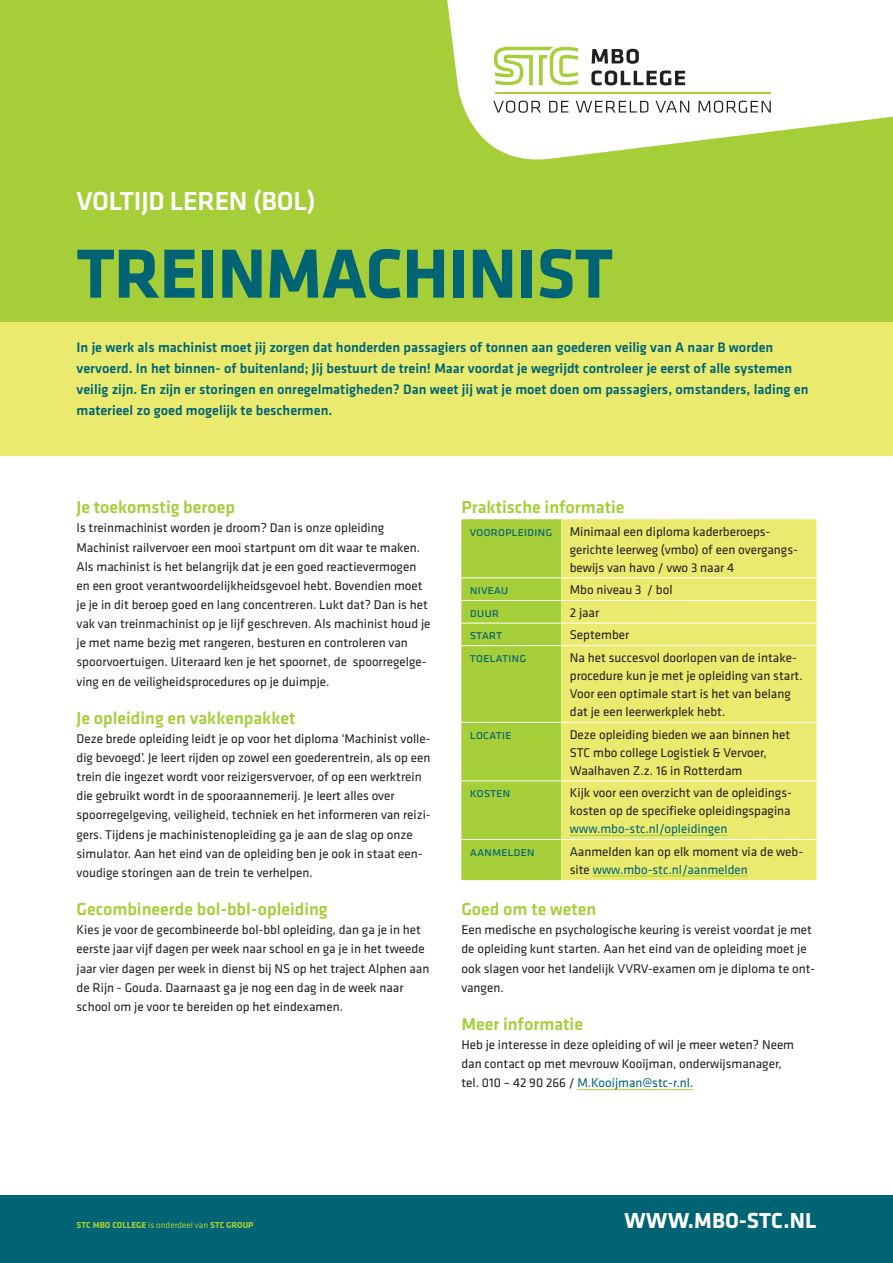
<style>
.page{position:relative;width:893px;height:1263px;background:#fff}
.page>*{position:absolute;margin:0;border:0;box-sizing:border-box;transform-origin:0 0}
.KOP_52pt{font:700 72px "Klavika";letter-spacing:-.01em;color:#006474}
.KOP_subboven{font:500 27px "Klavika";letter-spacing:-.01em;color:#fff}
.t1{font:700 22.5px "Klavika";letter-spacing:.01em;color:#fff}
.KOP_sub{font:500 18px "Klavika";color:#a6ce39}
.TXT_plat{font:500 18px "Klavika";color:#a6ce39}
.TXT_inleiding{font:500 14.25px/21px "Klavika";color:#006474}
.TXT_plat-2{font:13.2px/19.2px "Klavika";color:#231f20}
.TABEL_txt{font:13.2px/18px "Klavika";color:#231f20}
.TABEL_sub{font:13.2px "Klavika";letter-spacing:-.015em;color:#006474}
.TXT_plat-3{font:13.2px "Klavika";color:#006474}
.t2{font:700 9px "Klavika";color:#a6ce39}
.s1{color:#006474}
.s2{color:#231f20}
.s3{font-weight:400}
</style>
<div class="page">
<div style="left:0;top:322px;width:893px;height:134px;background:#eaea6f"></div>
<div style="left:0;top:1195px;width:893px;height:68px;background:#006474"></div>
<div style="left:0;top:0;width:893px;height:322px;background:#a6ce39"></div>
<svg style="left:447px;top:0;width:446px;height:160px;fill:#fff"></svg>
<svg style="left:494px;top:47px;width:84px;height:38px"></svg>
<svg style="left:493px;top:101px;width:48px;height:12px"></svg>
<svg style="left:549px;top:101px;width:19px;height:12px"></svg>
<svg style="left:576px;top:101px;width:72px;height:12px"></svg>
<svg style="left:655px;top:101px;width:34px;height:12px"></svg>
<svg style="left:698px;top:101px;width:73px;height:12px"></svg>
<hr style="left:495px;top:92px;width:276px;height:2px;background:#a6ce39">
<svg style="left:592px;top:49px;width:47px;height:15px"></svg>
<svg style="left:591px;top:70px;width:94px;height:15px"></svg>
<hr style="left:577px;top:1089px;width:116px;height:1px;background:#a6ce39">
<div style="left:461px;top:519px;width:100px;height:361px;background:#a6ce39"></div>
<div style="left:561px;top:519px;width:255px;height:361px;background:#eaea6f"></div>
<hr style="left:461px;top:577px;width:100px;height:1px;background:#fff">
<hr style="left:561px;top:577px;width:255px;height:1px;background:#fff">
<hr style="left:461px;top:600px;width:100px;height:1px;background:#fff">
<hr style="left:561px;top:600px;width:255px;height:1px;background:#fff">
<hr style="left:461px;top:623px;width:100px;height:1px;background:#fff">
<hr style="left:561px;top:623px;width:255px;height:1px;background:#fff">
<hr style="left:461px;top:645px;width:100px;height:1px;background:#fff">
<hr style="left:561px;top:645px;width:255px;height:1px;background:#fff">
<hr style="left:461px;top:722px;width:100px;height:1px;background:#fff">
<hr style="left:561px;top:722px;width:255px;height:1px;background:#fff">
<hr style="left:461px;top:780px;width:100px;height:1px;background:#fff">
<hr style="left:561px;top:780px;width:255px;height:1px;background:#fff">
<hr style="left:461px;top:839px;width:100px;height:1px;background:#fff">
<hr style="left:561px;top:839px;width:255px;height:1px;background:#fff">
<hr style="left:570px;top:835px;width:157px;height:1px;background:#a6ce39">
<hr style="left:593px;top:876px;width:155px;height:1px;background:#a6ce39">
<p class="KOP_subboven" style="left:77px;top:186px;width:241px">VOLTIJD LEREN (BOL)</p>
<p class="KOP_52pt" style="left:77px;top:235px;width:538px">TREINMACHINIST</p>
<p class="TXT_inleiding" style="left:77px;top:337px;width:733px">In je werk als machinist moet jij zorgen dat honderden passagiers of tonnen aan goederen veilig van A naar B worden vervoerd. In het binnen- of buitenland; Jij bestuurt de trein! Maar voordat je wegrijdt controleer je eerst of alle systemen veilig zijn. En zijn er storingen en onregelmatigheden? Dan weet jij wat je moet doen om passagiers, omstanders, lading en materieel zo goed mogelijk te beschermen.</p>
<p class="TXT_plat" style="left:77px;top:497px;width:160px">Je toekomstig beroep</p>
<p class="TXT_plat-2" style="left:77px;top:519px;width:355px">Is treinmachinist worden je droom? Dan is onze opleiding Machinist railvervoer een mooi startpunt om dit waar te maken.<br>Als machinist is het belangrijk dat je een goed reactievermogen en een groot verantwoordelijkheidsgevoel hebt. Bovendien moet je je in dit beroep goed en lang concentreren. Lukt dat? Dan is het vak van treinmachinist op je lijf geschreven. Als machinist houd je je met name bezig met rangeren, besturen en controleren van spoorvoertuigen. Uiteraard ken je het spoornet, de spoorregelge&shy;ving en de veiligheidsprocedures op je duimpje.</p>
<p class="KOP_sub" style="left:77px;top:708px;width:220px">Je opleiding en vakkenpakket</p>
<p class="TXT_plat-2" style="left:77px;top:729px;width:356px">Deze brede opleiding leidt je op voor het diploma ‘Machinist volle&shy;dig bevoegd’. Je leert rijden op zowel een goederentrein, als op een trein die ingezet wordt voor reizigersvervoer, of op een werktrein die gebruikt wordt in de spooraannemerij. Je leert alles over spoorregelgeving, veiligheid, techniek en het informeren van reizi&shy;gers. Tijdens je machinistenopleiding ga je aan de slag op onze simulator. Aan het eind van de opleiding ben je ook in staat een&shy;voudige storingen aan de trein te verhelpen.</p>
<p class="KOP_sub" style="left:77px;top:899px;width:253px">Gecombineerde bol-bbl-opleiding</p>
<p class="TXT_plat-2" style="left:77px;top:920px;width:354px">Kies je voor de gecombineerde bol-bbl opleiding, dan ga je in het eerste jaar vijf dagen per week naar school en ga je in het tweede jaar vier dagen per week in dienst bij NS op het traject Alphen aan de Rijn - Gouda. Daarnaast ga je nog een dag in de week naar school om je voor te bereiden op het eindexamen.</p>
<p class="KOP_sub" style="left:461px;top:497px;width:165px">Praktische informatie</p>
<p class="TABEL_sub" style="left:470px;top:524px;width:84px">vooropleiding</p>
<p class="TABEL_txt" style="left:570px;top:522px;width:230px">Minimaal een diploma kaderberoeps&shy;gerichte leerweg (vmbo) of een overgangs&shy;bewijs van havo / vwo 3 naar 4</p>
<p class="TABEL_sub" style="left:470px;top:582px;width:40px">niveau</p>
<p class="TABEL_txt" style="left:570px;top:581px;width:104px">Mbo niveau 3 / bol</p>
<p class="TABEL_sub" style="left:470px;top:605px;width:31px">duur</p>
<p class="TABEL_txt" style="left:570px;top:604px;width:31px">2 jaar</p>
<p class="TABEL_sub" style="left:470px;top:628px;width:34px">start</p>
<p class="TABEL_txt" style="left:570px;top:626px;width:61px">September</p>
<p class="TABEL_sub" style="left:470px;top:650px;width:58px">toelating</p>
<p class="TABEL_txt" style="left:570px;top:649px;width:234px">Na het succesvol doorlopen van de intake&shy;procedure kun je met je opleiding van start.<br>Voor een optimale start is het van belang dat je een leerwerkplek hebt.</p>
<p class="TABEL_sub" style="left:470px;top:727px;width:43px">locatie</p>
<p class="TABEL_txt" style="left:570px;top:725px;width:222px">Deze opleiding bieden we aan binnen het<br>STC mbo college Logistiek &amp; Vervoer,<br>Waalhaven Z.z. 16 in Rotterdam</p>
<p class="TABEL_sub" style="left:470px;top:785px;width:42px">kosten</p>
<p class="TABEL_txt" style="left:570px;top:784px;width:224px;text-align:justify">Kijk voor een overzicht van de opleidings&shy;kosten op de specifieke opleidingspagina <span class="s1">www.mbo-stc.nl/opleidingen</span></p>
<p class="TABEL_sub" style="left:470px;top:844px;width:66px">aanmelden</p>
<p class="TABEL_txt" style="left:570px;top:843px;width:235px">Aanmelden kan op elk moment via de web&shy;site <span class="s1">www.mbo-stc.nl/aanmelden</span></p>
<p class="KOP_sub" style="left:461px;top:899px;width:137px">Goed om te weten</p>
<p class="TXT_plat-2" style="left:461px;top:920px;width:355px">Een medische en psychologische keuring is vereist voordat je met de opleiding kunt starten. Aan het eind van de opleiding moet je ook slagen voor het landelijk VVRV-examen om je diploma te ont&shy;vangen.</p>
<p class="KOP_sub" style="left:461px;top:1014px;width:123px">Meer informatie</p>
<p class="TXT_plat-2" style="left:461px;top:1035px;width:334px">Heb je interesse in deze opleiding of wil je meer weten? Neem dan contact op met mevrouw Kooijman, onderwijsmanager,</p>
<p class="TXT_plat-3" style="left:461px;top:1076px;width:233px"><span class="s2">tel. 010 – 42 90 266 /</span> M.Kooijman@stc-r.nl.</p>
<p class="t2" style="left:77px;top:1220px;width:179px">STC MBO COLLEGE <span class="s3">is onderdeel van</span> STC GROUP</p>
<h3 class="t1" style="left:624px;top:1208px;width:194px">WWW.MBO-STC.NL</h3>
</div>
